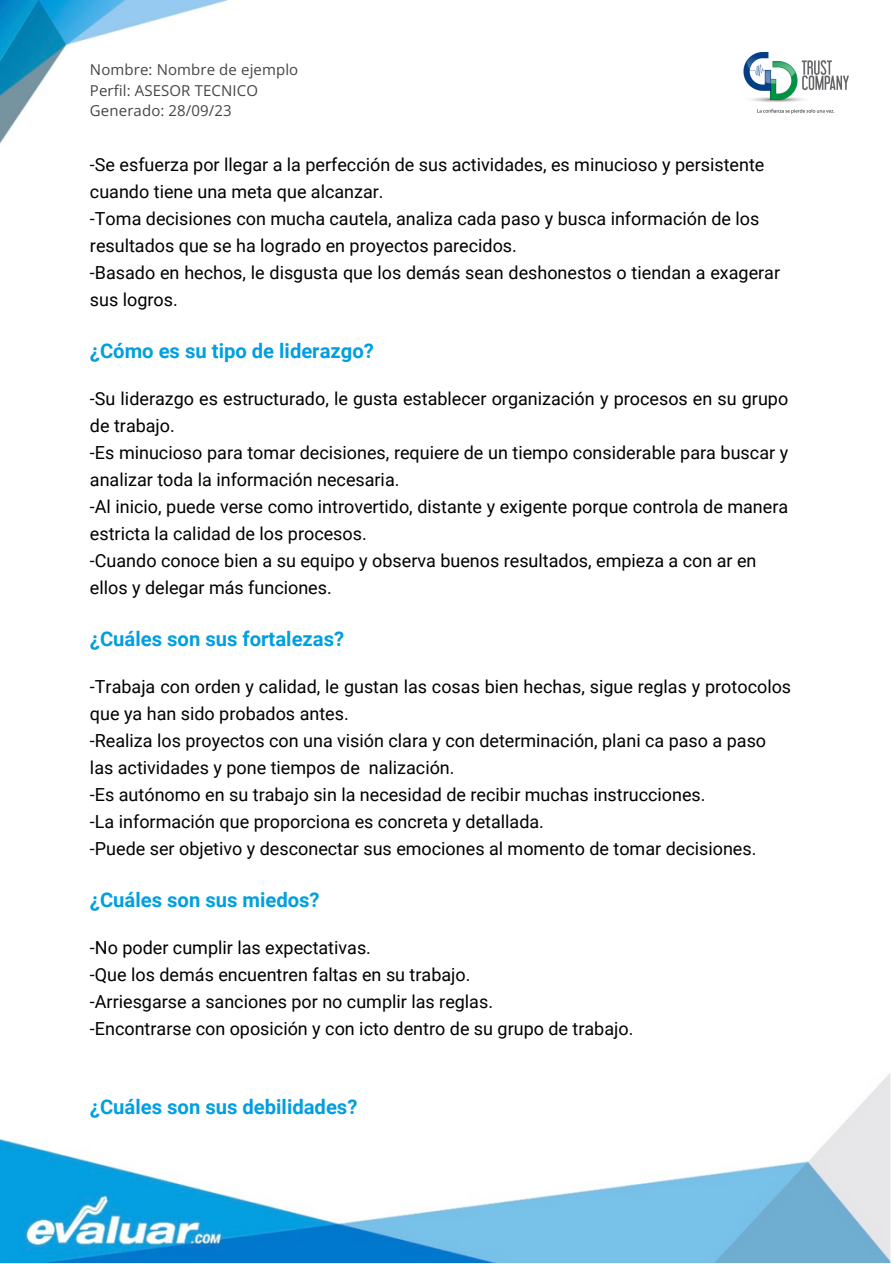
<style>
.page{position:relative;width:893px;height:1264px;background:#fff}
.page>*{position:absolute;margin:0;border:0;box-sizing:border-box;transform-origin:0 0}
.t1{font:700 20.25px "Roboto";color:#009fdf}
.t2{font:18px/27px "Roboto";color:#000}
.t3{font:15px/20.2px "Open Sans";letter-spacing:.01em;color:#454545}
</style>
<div class="page">
<img style="left:0;top:0;width:228px;height:144px">
<img style="left:743px;top:53px;width:105px;height:61px">
<img style="left:0;top:1073px;width:891px;height:189px">
<p class="t3" style="left:90px;top:59px;width:210px">Nombre: Nombre de ejemplo<br>Perfil: ASESOR TECNICO<br>Generado: 28/09/23</p>
<p class="t2" style="left:90px;top:151px;width:676px">-Se esfuerza por llegar a la perfección de sus actividades, es minucioso y persistente cuando tiene una meta que alcanzar.</p>
<p class="t2" style="left:90px;top:205px;width:671px">-Toma decisiones con mucha cautela, analiza cada paso y busca información de los resultados que se ha logrado en proyectos parecidos.</p>
<p class="t2" style="left:90px;top:259px;width:691px">-Basado en hechos, le disgusta que los demás sean deshonestos o tiendan a exagerar sus logros.</p>
<p class="t1" style="left:90px;top:339px;width:285px">¿Cómo es su tipo de liderazgo?</p>
<p class="t2" style="left:90px;top:385px;width:699px">-Su liderazgo es estructurado, le gusta establecer organización y procesos en su grupo de trabajo.</p>
<p class="t2" style="left:90px;top:439px;width:699px">-Es minucioso para tomar decisiones, requiere de un tiempo considerable para buscar y analizar toda la información necesaria.</p>
<p class="t2" style="left:90px;top:493px;width:699px">-Al inicio, puede verse como introvertido, distante y exigente porque controla de manera estricta la calidad de los procesos.</p>
<p class="t2" style="left:90px;top:547px;width:668px">-Cuando conoce bien a su equipo y observa buenos resultados, empieza a con ar en ellos y delegar más funciones.</p>
<p class="t1" style="left:90px;top:627px;width:256px">¿Cuáles son sus fortalezas?</p>
<p class="t2" style="left:90px;top:673px;width:702px">-Trabaja con orden y calidad, le gustan las cosas bien hechas, sigue reglas y protocolos que ya han sido probados antes.</p>
<p class="t2" style="left:90px;top:727px;width:677px">-Realiza los proyectos con una visión clara y con determinación, plani ca paso a paso las actividades y pone tiempos de nalización.</p>
<p class="t2" style="left:90px;top:781px;width:617px">-Es autónomo en su trabajo sin la necesidad de recibir muchas instrucciones.</p>
<p class="t2" style="left:90px;top:808px;width:455px">-La información que proporciona es concreta y detallada.</p>
<p class="t2" style="left:90px;top:835px;width:668px">-Puede ser objetivo y desconectar sus emociones al momento de tomar decisiones.</p>
<p class="t1" style="left:90px;top:888px;width:231px">¿Cuáles son sus miedos?</p>
<p class="t2" style="left:90px;top:934px;width:282px">-No poder cumplir las expectativas.</p>
<p class="t2" style="left:90px;top:961px;width:382px">-Que los demás encuentren faltas en su trabajo.</p>
<p class="t2" style="left:90px;top:988px;width:404px">-Arriesgarse a sanciones por no cumplir las reglas.</p>
<p class="t2" style="left:90px;top:1015px;width:545px">-Encontrarse con oposición y con icto dentro de su grupo de trabajo.</p>
<p class="t1" style="left:90px;top:1095px;width:269px">¿Cuáles son sus debilidades?</p>
</div>
